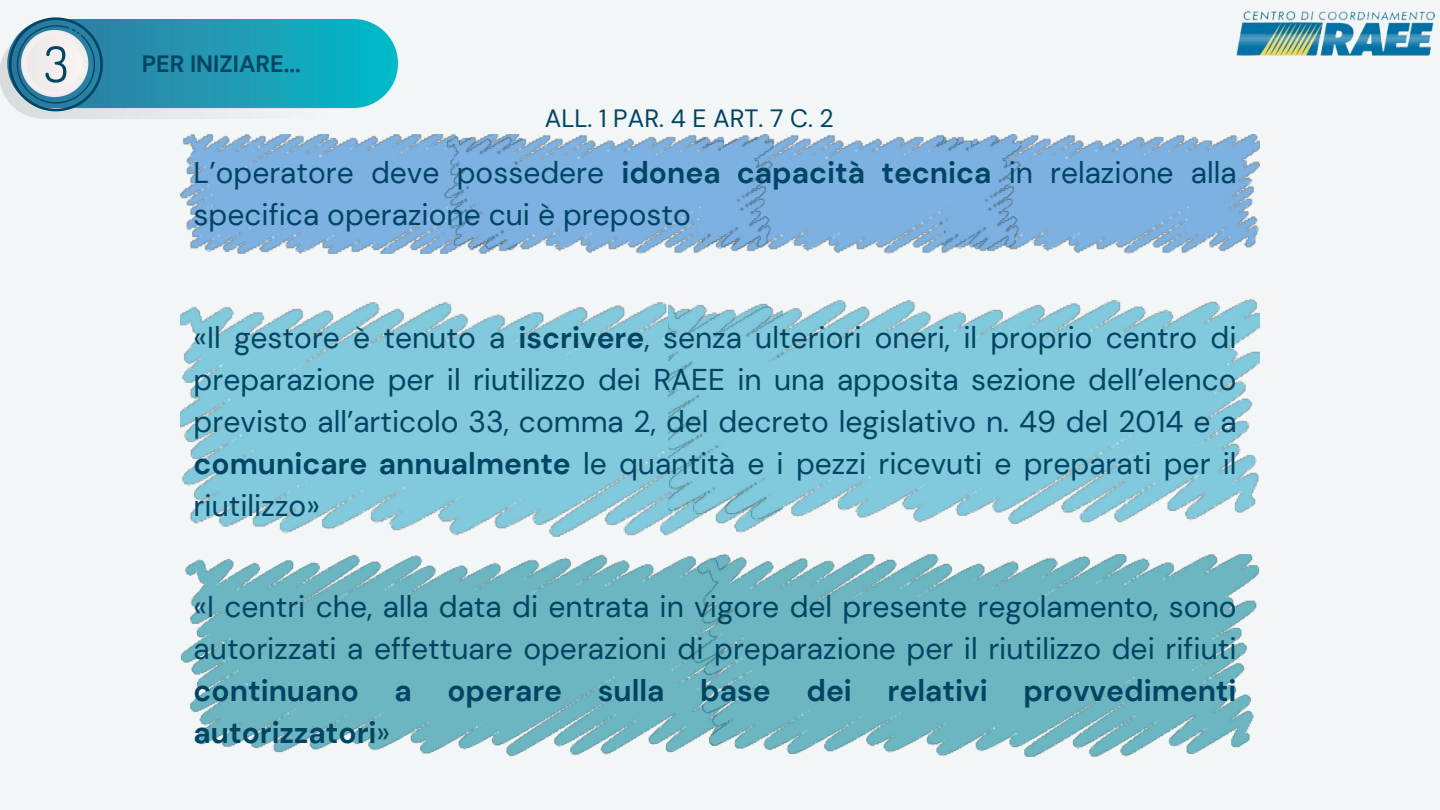
<style>
.page{position:relative;width:1440px;height:810px;background:#f2f6f7}
.page>*{position:absolute;margin:0;border:0;box-sizing:border-box;transform-origin:0 0}
.t1{font:30px/42px "DM Sans";color:#004563;text-align:justify}
.t2{font:25px "DM Sans";color:#004563}
.t3{font:700 23.6px "DM Sans";color:#004563}
.s1{font-weight:700}
</style>
<div class="page">
<img style="left:0;top:19px;width:398px;height:100px">
<svg style="left:9px;top:17px;width:94px;height:94px"></svg>
<img style="left:181px;top:302px;width:578px;height:235px">
<img style="left:669px;top:299px;width:591px;height:225px">
<img style="left:1022px;top:134px;width:237px;height:120px">
<img style="left:774px;top:134px;width:248px;height:120px">
<img style="left:181px;top:134px;width:264px;height:120px">
<img style="left:445px;top:134px;width:329px;height:120px">
<img style="left:181px;top:554px;width:512px;height:203px">
<img style="left:693px;top:554px;width:567px;height:203px">
<img style="left:1236px;top:11px;width:199px;height:45px">
<p class="t3" style="left:142px;top:48px;width:161px">PER INIZIARE...</p>
<p class="t2" style="left:545px;top:102px;width:291px">ALL. 1 PAR. 4 E ART. 7 C. 2</p>
<p class="t1" style="left:194px;top:152px;width:1044px">L’operatore deve possedere <span class="s1">idonea capacità tecnica</span> in relazione alla specifica operazione cui è preposto</p>
<p class="t1" style="left:194px;top:316px;width:1044px">«Il gestore è tenuto a <span class="s1">iscrivere</span>, senza ulteriori oneri, il proprio centro di preparazione per il riutilizzo dei RAEE in una apposita sezione dell’elenco previsto all’articolo 33, comma 2, del decreto legislativo n. 49 del 2014 e a <span class="s1">comunicare annualmente</span> le quantità e i pezzi ricevuti e preparati per il riutilizzo»</p>
<p class="t1" style="left:194px;top:586px;width:1045px">«I centri che, alla data di entrata in vigore del presente regolamento, sono autorizzati a effettuare operazioni di preparazione per il riutilizzo dei rifiuti <span class="s1">continuano a operare sulla base dei relativi provvedimenti autorizzatori</span>»</p>
</div>
